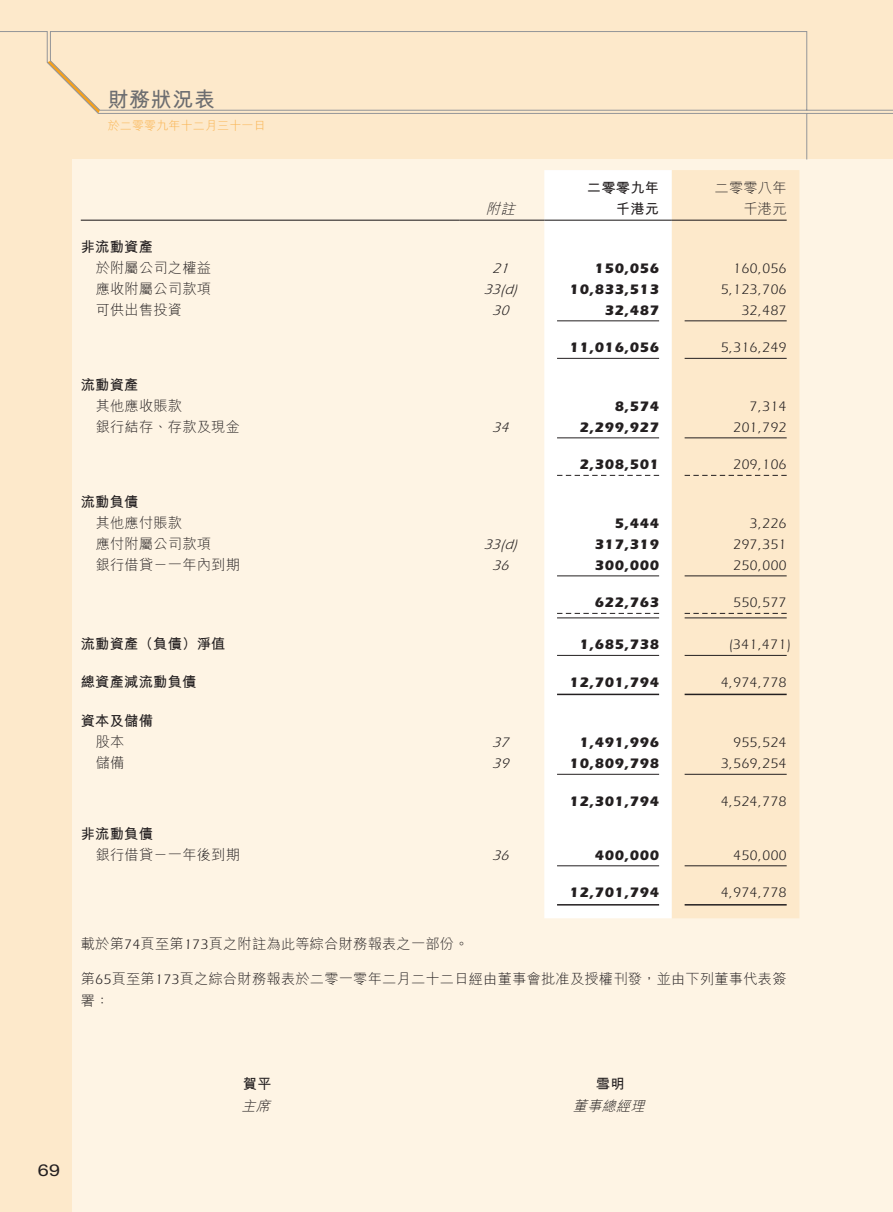
<style>
.page{position:relative;width:893px;height:1212px;background:#fde9cb}
.page>*{position:absolute;margin:0;border:0;box-sizing:border-box;transform-origin:0 0}
.t1{font:700 21px "M Hei HK";letter-spacing:.03em;color:#6c6d70}
.t2{font:16.5px "Helvetica Neue LT Std";color:#231f20;scale:1.2 1}
.Body_Text{font:300 14.25px/22.5px "M Hei HK";letter-spacing:.015em;color:#231f20}
.Body_Text-2{font:700 14.25px "ITC Eras Std";letter-spacing:.015em;color:#231f20}
.Body_Text-3{font:14.25px "ITC Eras Std";letter-spacing:.015em;color:#231f20}
.Body_Text-4{font:700 14.25px "M Hei HK";letter-spacing:.015em;color:#231f20}
.Body_Text-5{font:italic 14.25px "ITC Eras Std";color:#231f20}
.Body_Text-6{font:italic 300 14.25px "M Hei HK";color:#231f20}
.Heading_1{font:300 12px "M Hei HK";letter-spacing:.015em;color:#f9b14b}
.s1{font-family:"ITC Eras Std";font-weight:400}
</style>
<div class="page">
<div style="left:72px;top:159px;width:821px;height:1053px;background:#fef4e4"></div>
<svg style="left:46px;top:32px;width:847px;height:128px"></svg>
<div style="left:544px;top:170px;width:128px;height:748px;background:#fff"></div>
<div style="left:672px;top:170px;width:127px;height:748px;background:#fde9cb"></div>
<hr style="left:81px;top:220px;width:378px;height:1px;background:#231f20">
<hr style="left:459px;top:220px;width:85px;height:1px;background:#231f20">
<hr style="left:544px;top:220px;width:128px;height:1px;background:#231f20">
<hr style="left:672px;top:220px;width:115px;height:1px;background:#231f20">
<hr style="left:557px;top:320px;width:102px;height:1px;background:#231f20">
<hr style="left:685px;top:320px;width:102px;height:1px;background:#231f20">
<hr style="left:557px;top:358px;width:102px;height:1px;background:#231f20">
<hr style="left:685px;top:358px;width:102px;height:1px;background:#231f20">
<hr style="left:557px;top:437px;width:102px;height:1px;background:#231f20">
<hr style="left:685px;top:437px;width:102px;height:1px;background:#231f20">
<svg style="left:557px;top:475px;width:102px;height:1px"></svg>
<svg style="left:685px;top:475px;width:102px;height:1px"></svg>
<hr style="left:557px;top:575px;width:102px;height:1px;background:#231f20">
<hr style="left:685px;top:575px;width:102px;height:1px;background:#231f20">
<svg style="left:557px;top:613px;width:102px;height:1px"></svg>
<svg style="left:685px;top:613px;width:102px;height:1px"></svg>
<hr style="left:557px;top:617px;width:102px;height:1px;background:#231f20">
<hr style="left:685px;top:617px;width:102px;height:1px;background:#231f20">
<hr style="left:557px;top:655px;width:102px;height:1px;background:#231f20">
<hr style="left:685px;top:655px;width:102px;height:1px;background:#231f20">
<hr style="left:557px;top:694px;width:102px;height:1px;background:#231f20">
<hr style="left:685px;top:694px;width:102px;height:1px;background:#231f20">
<hr style="left:557px;top:774px;width:102px;height:1px;background:#231f20">
<hr style="left:685px;top:774px;width:102px;height:1px;background:#231f20">
<hr style="left:557px;top:865px;width:102px;height:1px;background:#231f20">
<hr style="left:685px;top:865px;width:102px;height:1px;background:#231f20">
<hr style="left:557px;top:904px;width:102px;height:1px;background:#231f20">
<hr style="left:685px;top:904px;width:102px;height:1px;background:#231f20">
<p class="t1" style="left:108px;top:84px;width:109px">財務狀況表</p>
<p class="Heading_1" style="left:108px;top:120px;width:160px">於二零零九年十二月三十一日</p>
<p class="Body_Text-4" style="left:587px;top:178px;width:74px">二零零九年</p>
<p class="Body_Text" style="left:715px;top:177px;width:74px">二零零八年</p>
<p class="Body_Text-6" style="left:486px;top:202px;width:34px">附註</p>
<p class="Body_Text-4" style="left:616px;top:199px;width:45px">千港元</p>
<p class="Body_Text" style="left:743px;top:198px;width:45px">千港元</p>
<p class="Body_Text-4" style="left:81px;top:236px;width:74px">非流動資產</p>
<p class="Body_Text" style="left:96px;top:256px;width:117px">於附屬公司之權益</p>
<p class="Body_Text-5" style="left:492px;top:260px;width:22px">21</p>
<p class="Body_Text-2" style="left:595px;top:260px;width:66px">150,056</p>
<p class="Body_Text-3" style="left:733px;top:260px;width:55px">160,056</p>
<p class="Body_Text" style="left:96px;top:277px;width:117px">應收附屬公司款項</p>
<p class="Body_Text-5" style="left:484px;top:281px;width:22px">33</p>
<p class="Body_Text-5" style="left:500px;top:281px;width:23px">(d(</p>
<p class="Body_Text-2" style="left:570px;top:281px;width:91px">10,833,513</p>
<p class="Body_Text-3" style="left:721px;top:281px;width:67px">5,123,706</p>
<p class="Body_Text" style="left:96px;top:298px;width:88px">可供出售投資</p>
<p class="Body_Text-5" style="left:492px;top:302px;width:22px">30</p>
<p class="Body_Text-2" style="left:604px;top:302px;width:56px">32,487</p>
<p class="Body_Text-3" style="left:741px;top:302px;width:47px">32,487</p>
<p class="Body_Text-2" style="left:570px;top:339px;width:91px">11,016,056</p>
<p class="Body_Text-3" style="left:721px;top:340px;width:67px">5,316,249</p>
<p class="Body_Text-4" style="left:81px;top:374px;width:59px">流動資產</p>
<p class="Body_Text" style="left:96px;top:394px;width:88px">其他應收賬款</p>
<p class="Body_Text-2" style="left:614px;top:398px;width:46px">8,574</p>
<p class="Body_Text-3" style="left:750px;top:398px;width:39px">7,314</p>
<p class="Body_Text" style="left:96px;top:415px;width:146px">銀行結存、存款及現金</p>
<p class="Body_Text-5" style="left:492px;top:419px;width:22px">34</p>
<p class="Body_Text-2" style="left:579px;top:419px;width:81px">2,299,927</p>
<p class="Body_Text-3" style="left:733px;top:419px;width:55px">201,792</p>
<p class="Body_Text-2" style="left:579px;top:456px;width:81px">2,308,501</p>
<p class="Body_Text-3" style="left:733px;top:457px;width:55px">209,106</p>
<p class="Body_Text-4" style="left:81px;top:491px;width:59px">流動負債</p>
<p class="Body_Text" style="left:96px;top:511px;width:88px">其他應付賬款</p>
<p class="Body_Text-2" style="left:614px;top:515px;width:46px">5,444</p>
<p class="Body_Text-3" style="left:750px;top:515px;width:39px">3,226</p>
<p class="Body_Text" style="left:96px;top:532px;width:117px">應付附屬公司款項</p>
<p class="Body_Text-5" style="left:484px;top:536px;width:22px">33</p>
<p class="Body_Text-5" style="left:500px;top:536px;width:23px">(d(</p>
<p class="Body_Text-2" style="left:595px;top:536px;width:66px">317,319</p>
<p class="Body_Text-3" style="left:733px;top:536px;width:55px">297,351</p>
<p class="Body_Text" style="left:96px;top:553px;width:146px">銀行借貸－一年內到期</p>
<p class="Body_Text-5" style="left:492px;top:557px;width:22px">36</p>
<p class="Body_Text-2" style="left:595px;top:557px;width:66px">300,000</p>
<p class="Body_Text-3" style="left:733px;top:557px;width:55px">250,000</p>
<p class="Body_Text-2" style="left:595px;top:594px;width:66px">622,763</p>
<p class="Body_Text-3" style="left:733px;top:595px;width:55px">550,577</p>
<p class="Body_Text-4" style="left:81px;top:634px;width:146px">流動資產（負債）淨值</p>
<p class="Body_Text-2" style="left:579px;top:636px;width:81px">1,685,738</p>
<p class="Body_Text-3" style="left:729px;top:637px;width:63px">)341,471(</p>
<p class="Body_Text-4" style="left:81px;top:671px;width:117px">總資產減流動負債</p>
<p class="Body_Text-4" style="left:81px;top:711px;width:74px">資本及儲備</p>
<p class="Body_Text-2" style="left:570px;top:674px;width:91px">12,701,794</p>
<p class="Body_Text-3" style="left:721px;top:674px;width:67px">4,974,778</p>
<p class="Body_Text" style="left:96px;top:731px;width:30px">股本</p>
<p class="Body_Text-5" style="left:492px;top:735px;width:22px">37</p>
<p class="Body_Text-2" style="left:579px;top:734px;width:81px">1,491,996</p>
<p class="Body_Text-3" style="left:733px;top:735px;width:55px">955,524</p>
<p class="Body_Text" style="left:96px;top:752px;width:30px">儲備</p>
<p class="Body_Text-5" style="left:492px;top:756px;width:22px">39</p>
<p class="Body_Text-2" style="left:570px;top:755px;width:91px">10,809,798</p>
<p class="Body_Text-3" style="left:721px;top:756px;width:67px">3,569,254</p>
<p class="Body_Text-2" style="left:570px;top:793px;width:91px">12,301,794</p>
<p class="Body_Text-3" style="left:721px;top:793px;width:67px">4,524,778</p>
<p class="Body_Text-4" style="left:81px;top:823px;width:74px">非流動負債</p>
<p class="Body_Text" style="left:96px;top:843px;width:146px">銀行借貸－一年後到期</p>
<p class="Body_Text-5" style="left:492px;top:847px;width:22px">36</p>
<p class="Body_Text-2" style="left:595px;top:847px;width:66px">400,000</p>
<p class="Body_Text-3" style="left:733px;top:847px;width:55px">450,000</p>
<p class="Body_Text-2" style="left:570px;top:884px;width:91px">12,701,794</p>
<p class="Body_Text-3" style="left:721px;top:885px;width:67px">4,974,778</p>
<p class="Body_Text" style="left:81px;top:932px;width:389px">載於第<span class="s1">74</span>頁至第<span class="s1">173</span>頁之附註為此等綜合財務報表之一部份。</p>
<p class="Body_Text" style="left:81px;top:967px;width:707px">第<span class="s1">65</span>頁至第<span class="s1">173</span>頁之綜合財務報表於二零一零年二月二十二日經由董事會批准及授權刊發，並由下列董事代表簽署：</p>
<p class="t2" style="left:38px;top:1160px;width:20px">69</p>
<p class="Body_Text-4" style="left:243px;top:1073px;width:30px">賀平</p>
<p class="Body_Text-6" style="left:241px;top:1099px;width:34px">主席</p>
<p class="Body_Text-4" style="left:596px;top:1073px;width:30px">雪明</p>
<p class="Body_Text-6" style="left:573px;top:1099px;width:77px">董事總經理</p>
</div>
